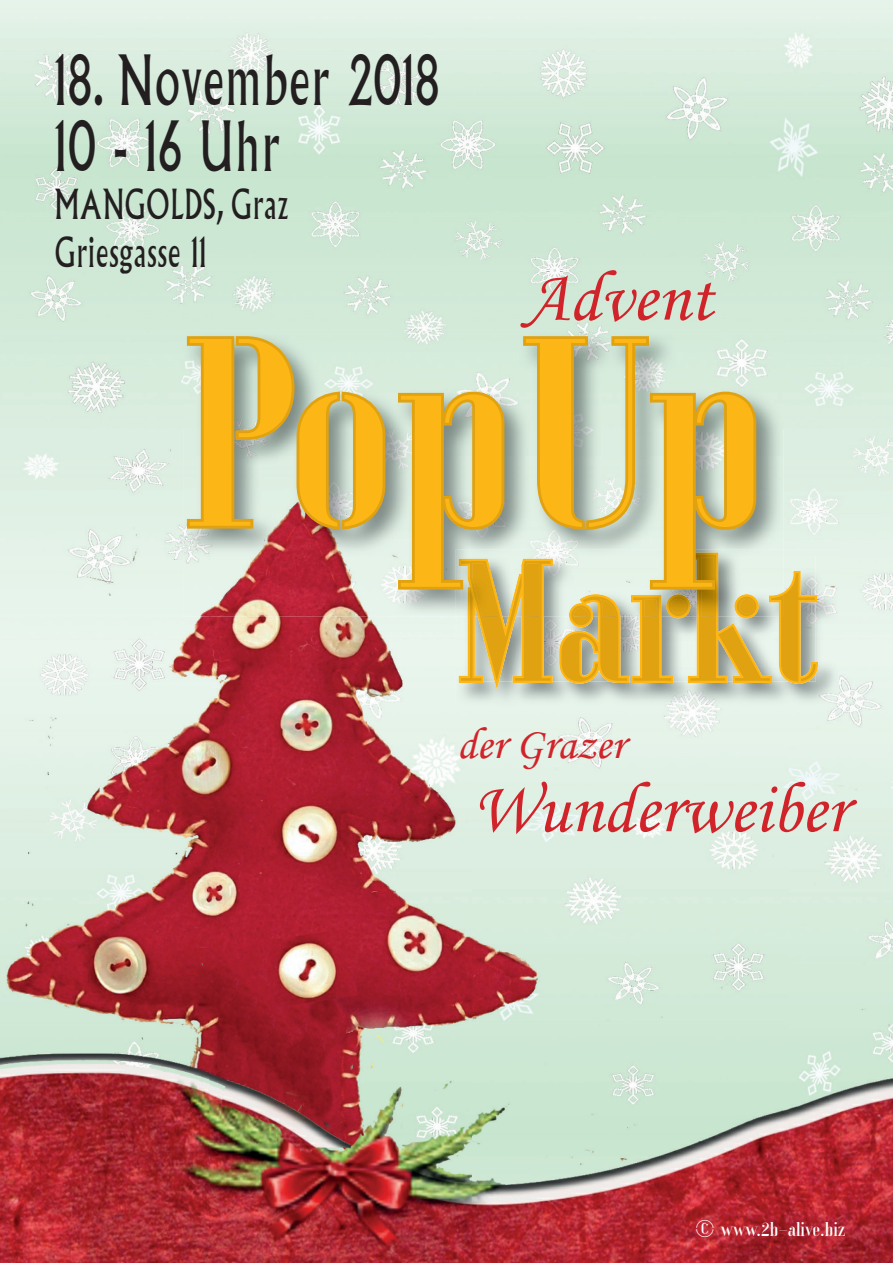
<style>
.page{position:relative;width:893px;height:1263px;background:#fff}
.page>*{position:absolute;margin:0;border:0;box-sizing:border-box;transform-origin:0 0}
.t1{font:253.2px "Xants";letter-spacing:-.01em;color:#fcb615}
.t2{font:162px "Xants";color:#e0a210}
.t3{font:72px "Monotype Corsiva";color:#d1232a}
.t4{font:67.5px/66px "Albertus";letter-spacing:.04em;color:#231f20;scale:.67 1}
.t5{font:45px "Monotype Corsiva";color:#d1232a}
.t6{font:40.5px/48px "Albertus";letter-spacing:.04em;color:#231f20;scale:.67 1}
.t7{font:18px "Xants";color:#fff}
.s1{font-size:36px}
</style>
<div class="page">
<img style="left:0;top:0;width:893px;height:374px">
<img style="left:0;top:374px;width:183px;height:54px">
<img style="left:783px;top:374px;width:110px;height:210px">
<img style="left:0;top:428px;width:209px;height:835px">
<img style="left:209px;top:616px;width:263px;height:647px">
<img style="left:788px;top:584px;width:105px;height:679px">
<img style="left:472px;top:708px;width:316px;height:555px">
<img style="left:456px;top:549px;width:383px;height:159px">
<svg style="left:459px;top:553px;width:359px;height:137px;background:#cbbf91"></svg>
<img style="left:183px;top:332px;width:600px;height:284px">
<img style="left:461px;top:555px;width:322px;height:61px">
<svg style="left:184px;top:333px;width:204px;height:200px;background:#bebc98"></svg>
<svg style="left:395px;top:389px;width:112px;height:203px;background:#bfb88a"></svg>
<svg style="left:520px;top:333px;width:239px;height:259px;background:#c6c6a2"></svg>
<h3 class="t4" style="left:55px;top:49px;width:574px">18. November 2018<br>10 - 16 Uhr</h3>
<p class="t6" style="left:55px;top:181px;width:349px">MANGOLDS, Graz<br>Griesgasse 11</p>
<h3 class="t3" style="left:524px;top:254px;width:190px">Advent</h3>
<h1 class="t1" style="left:179px;top:277px;width:591px">PopUp</h1>
<h2 class="t2" style="left:454px;top:522px;width:367px">Markt</h2>
<p class="t5" style="left:457px;top:716px;width:169px">der Grazer</p>
<h3 class="t3" style="left:473px;top:765px;width:376px">Wunderweiber</h3>
<p class="t7" style="left:694px;top:1218px;width:153px"><span class="s1">©</span> www.2b-alive.biz</p>
</div>
